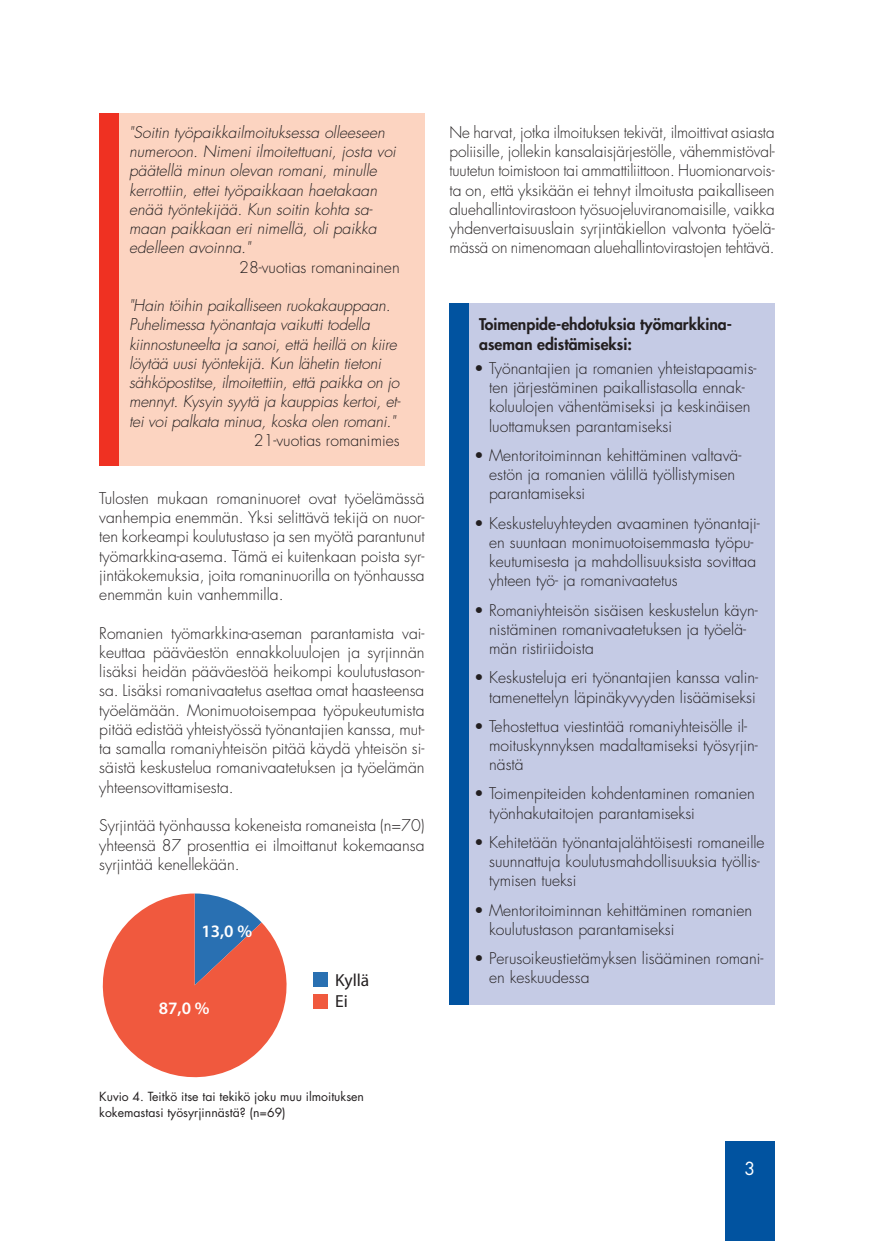
<style>
.page{position:relative;width:874px;height:1241px;background:#fff}
.page>*{position:absolute;margin:0;border:0;box-sizing:border-box;transform-origin:0 0}
.t1{font:600 17.5px "Myriad Pro";color:#fff}
.t2{font:17.5px "Myriad Pro";color:#231f20}
.t3{font:17.5px "Futura";color:#fff}
.t4{font:300 15.75px/19.2px "Futura Std";color:#231f20}
.t5{font:italic 300 15.75px/19.2px "Futura Std";letter-spacing:-.01em;color:#231f20}
.t6{font:800 15.75px/19.2px "Futura Std";color:#231f20}
.t7{font:12.25px/15.8px "Futura Std";color:#231f20}
</style>
<div class="page">
<div style="left:724px;top:1141px;width:50px;height:99px;background:#0153a0"></div>
<div style="left:449px;top:303px;width:325px;height:701px;background:#c5cbe5"></div>
<div style="left:449px;top:303px;width:20px;height:701px;background:#0153a0"></div>
<div style="left:99px;top:113px;width:325px;height:352px;background:#fcd4c1"></div>
<div style="left:99px;top:113px;width:20px;height:352px;background:#ef3122"></div>
<svg style="left:102px;top:893px;width:185px;height:185px"></svg>
<div style="left:313px;top:971px;width:15px;height:15px;background:#2970b2"></div>
<div style="left:313px;top:993px;width:15px;height:15px;background:#f0593e"></div>
<p class="t5" style="left:129px;top:123px;width:268px">"Soitin työpaikkailmoituksessa olleeseen numeroon. Nimeni ilmoitettuani, josta voi päätellä minun olevan romani, minulle kerrottiin, ettei työpaikkaan haetakaan enää työntekijää. Kun soitin kohta sa&shy;maan paikkaan eri nimellä, oli paikka edelleen avoinna."</p>
<p class="t4" style="left:239px;top:258px;width:162px">28-vuotias romaninainen</p>
<p class="t5" style="left:129px;top:296px;width:273px">"Hain töihin paikalliseen ruokakauppaan.<br>Puhelimessa työnantaja vaikutti todella kiinnostuneelta ja sanoi, että heillä on kiire löytää uusi työntekijä. Kun lähetin tietoni sähköpostitse, ilmoitettiin, että paikka on jo mennyt. Kysyin syytä ja kauppias kertoi, et&shy;tei voi palkata minua, koska olen romani."</p>
<p class="t4" style="left:254px;top:431px;width:147px">21-vuotias romanimies</p>
<p class="t4" style="left:99px;top:489px;width:327px;text-align:justify">Tulosten mukaan romaninuoret ovat työelämässä vanhempia enemmän. Yksi selittävä tekijä on nuor&shy;ten korkeampi koulutustaso ja sen myötä parantunut työmarkkina-asema. Tämä ei kuitenkaan poista syr&shy;jintäkokemuksia, joita romaninuorilla on työnhaussa enemmän kuin vanhemmilla.</p>
<p class="t4" style="left:99px;top:623px;width:326px;text-align:justify">Romanien työmarkkina-aseman parantamista vai&shy;keuttaa pääväestön ennakkoluulojen ja syrjinnän lisäksi heidän pääväestöä heikompi koulutustason&shy;sa. Lisäksi romanivaatetus asettaa omat haasteensa työelämään. Monimuotoisempaa työpukeutumista pitää edistää yhteistyössä työnantajien kanssa, mut&shy;ta samalla romaniyhteisön pitää käydä yhteisön si&shy;säistä keskustelua romanivaatetuksen ja työelämän yhteensovittamisesta.</p>
<p class="t4" style="left:99px;top:816px;width:326px;text-align:justify">Syrjintää työnhaussa kokeneista romaneista (n=70) yhteensä 87 prosenttia ei ilmoittanut kokemaansa syrjintää kenellekään.</p>
<p class="t1" style="left:201px;top:920px;width:52px">13,0 %</p>
<p class="t4" style="left:449px;top:123px;width:326px;text-align:justify">Ne harvat, jotka ilmoituksen tekivät, ilmoittivat asiasta poliisille, jollekin kansalaisjärjestölle, vähemmistöval&shy;tuutetun toimistoon tai ammattiliittoon. Huomionarvois&shy;ta on, että yksikään ei tehnyt ilmoitusta paikalliseen aluehallintovirastoon työsuojeluviranomaisille, vaikka yhdenvertaisuuslain syrjintäkiellon valvonta työelä&shy;mässä on nimenomaan aluehallintovirastojen tehtävä.</p>
<p class="t6" style="left:479px;top:315px;width:254px">Toimenpide-ehdotuksia työmarkkina&shy;aseman edistämiseksi:</p>
<p class="t4" style="left:489px;top:359px;width:269px;text-indent:-15px">• Työnantajien ja romanien yhteistapaamis&shy;ten järjestäminen paikallistasolla ennak&shy;koluulojen vähentämiseksi ja keskinäisen luottamuksen parantamiseksi</p>
<p class="t4" style="left:489px;top:446px;width:253px;text-indent:-15px">• Mentoritoiminnan kehittäminen valtavä&shy;estön ja romanien välillä työllistymisen parantamiseksi</p>
<p class="t4" style="left:489px;top:513px;width:272px;text-indent:-15px">• Keskusteluyhteyden avaaminen työnantaji&shy;en suuntaan monimuotoisemmasta työpu&shy;keutumisesta ja mahdollisuuksista sovittaa yhteen työ- ja romanivaatetus</p>
<p class="t4" style="left:489px;top:600px;width:270px;text-indent:-15px">• Romaniyhteisön sisäisen keskustelun käyn&shy;nistäminen romanivaatetuksen ja työelä&shy;män ristiriidoista</p>
<p class="t4" style="left:474px;top:668px;width:285px;text-align:right">• Keskusteluja eri työnantajien kanssa valin&shy;tamenettelyn läpinäkyvyyden lisäämiseksi</p>
<p class="t4" style="left:489px;top:716px;width:270px;text-indent:-15px">• Tehostettua viestintää romaniyhteisölle il&shy;moituskynnyksen madaltamiseksi työsyrjin&shy;nästä</p>
<p class="t4" style="left:489px;top:784px;width:267px;text-indent:-15px">• Toimenpiteiden kohdentaminen romanien työnhakutaitojen parantamiseksi</p>
<p class="t4" style="left:489px;top:832px;width:277px;text-indent:-15px">• Kehitetään työnantajalähtöisesti romaneille suunnattuja koulutusmahdollisuuksia työllis&shy;tymisen tueksi</p>
<p class="t4" style="left:489px;top:900px;width:264px;text-indent:-15px">• Mentoritoiminnan kehittäminen romanien koulutustason parantamiseksi</p>
<p class="t4" style="left:474px;top:948px;width:290px">• Perusoikeustietämyksen lisääminen romani-</p>
<p class="t1" style="left:159px;top:997px;width:52px">87,0 %</p>
<p class="t2" style="left:335px;top:969px;width:36px">Kyllä</p>
<p class="t4" style="left:489px;top:968px;width:102px">en keskuudessa</p>
<p class="t2" style="left:335px;top:990px;width:14px">Ei</p>
<p class="t7" style="left:99px;top:1088px;width:266px">Kuvio 4. Teitkö itse tai tekikö joku muu ilmoituksen kokemastasi työsyrjinnästä? (n=69)</p>
<p class="t3" style="left:744px;top:1157px;width:12px">3</p>
</div>
